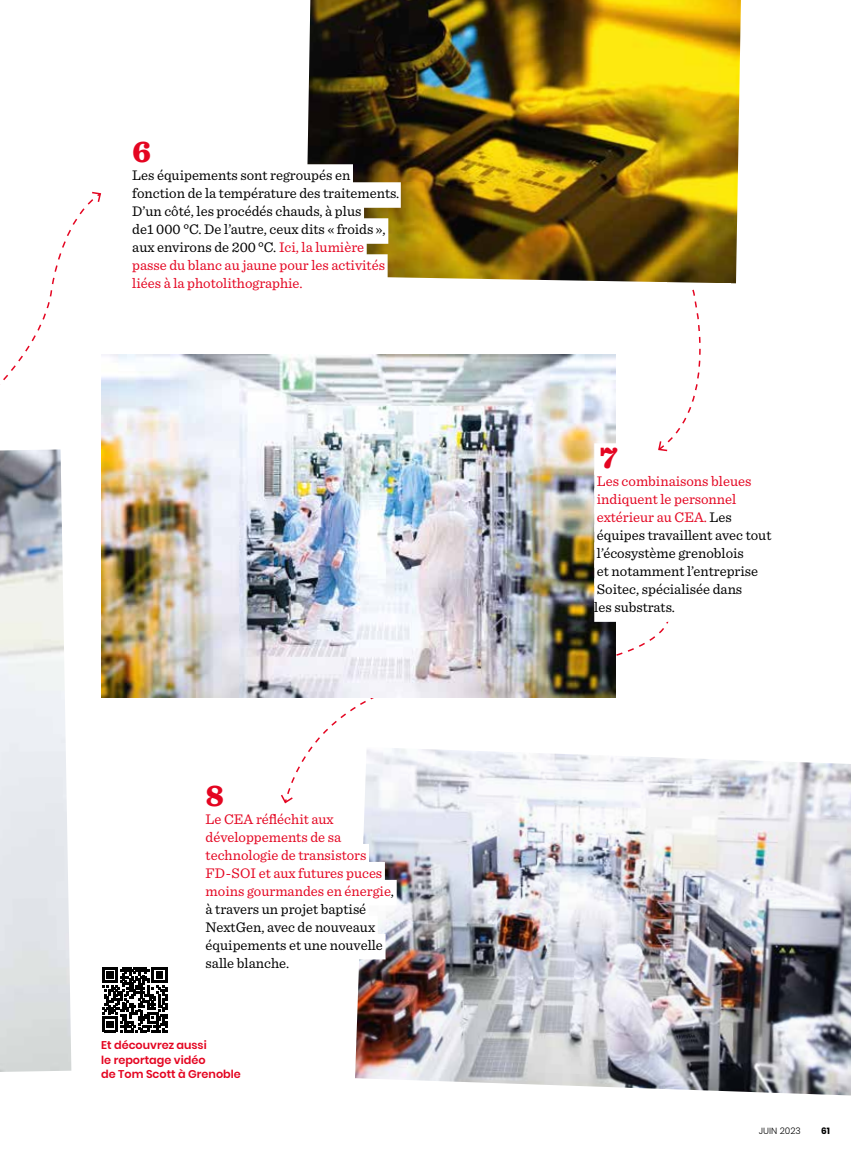
<style>
.page{position:relative;width:851px;height:1161px;background:#fff}
.page>*{position:absolute;margin:0;border:0;box-sizing:border-box;transform-origin:0 0}
.t1{font:900 31.5px "Sentinel";color:#e40521}
.t2{font:14.7px/18px "Sentinel";color:#000}
.t3{font:14.7px/18px "Sentinel";color:#e40521}
.t4{font:600 11.25px/14.2px "Poppins";color:#e40521}
.t5{font:300 9px "Poppins";color:#000}
.t6{font:700 9px "Poppins";color:#000}
.s1{color:#e40521}
.s2{color:#000}
</style>
<div class="page">
<svg style="left:281px;top:698px;width:93px;height:106px"></svg>
<img style="left:0;top:451px;width:71px;height:621px">
<img style="left:307px;top:0;width:433px;height:283px">
<img style="left:101px;top:355px;width:514px;height:343px">
<img style="left:355px;top:747px;width:495px;height:348px">
<div style="left:132px;top:164px;width:221px;height:26px;background:#fff"></div>
<div style="left:132px;top:182px;width:269px;height:26px;background:#fff"></div>
<div style="left:132px;top:200px;width:232px;height:26px;background:#fff"></div>
<div style="left:132px;top:218px;width:256px;height:26px;background:#fff"></div>
<div style="left:132px;top:236px;width:234px;height:26px;background:#fff"></div>
<div style="left:132px;top:254px;width:255px;height:26px;background:#fff"></div>
<div style="left:206px;top:844px;width:163px;height:25px;background:#fff"></div>
<div style="left:206px;top:862px;width:179px;height:25px;background:#fff"></div>
<div style="left:206px;top:880px;width:190px;height:25px;background:#fff"></div>
<div style="left:206px;top:898px;width:163px;height:25px;background:#fff"></div>
<div style="left:206px;top:916px;width:172px;height:25px;background:#fff"></div>
<div style="left:206px;top:934px;width:179px;height:25px;background:#fff"></div>
<div style="left:594px;top:443px;width:28px;height:32px;background:#fff"></div>
<div style="left:594px;top:470px;width:159px;height:26px;background:#fff"></div>
<div style="left:594px;top:488px;width:144px;height:26px;background:#fff"></div>
<div style="left:594px;top:506px;width:140px;height:26px;background:#fff"></div>
<div style="left:594px;top:524px;width:180px;height:26px;background:#fff"></div>
<div style="left:594px;top:542px;width:152px;height:26px;background:#fff"></div>
<div style="left:594px;top:560px;width:166px;height:26px;background:#fff"></div>
<div style="left:594px;top:578px;width:150px;height:26px;background:#fff"></div>
<div style="left:594px;top:596px;width:81px;height:26px;background:#fff"></div>
<svg style="left:0;top:191px;width:102px;height:260px"></svg>
<svg style="left:658px;top:289px;width:43px;height:163px"></svg>
<svg style="left:102px;top:967px;width:65px;height:65px"></svg>
<h1 class="t1" style="left:132px;top:126px;width:20px">6</h1>
<p class="t2" style="left:132px;top:165px;width:268px">Les équipements sont regroupés en fonction de la température des traitements.<br>D’un côté, les procédés chauds, à plus<br>de1 000 °C. De l’autre, ceux dits « froids », aux environs de 200 °C. <span class="s1">Ici, la lumière passe du blanc au jaune pour les activités liées à la photolithographie.</span></p>
<h1 class="t1" style="left:206px;top:770px;width:20px">8</h1>
<p class="t3" style="left:206px;top:809px;width:190px">Le CEA réfléchit aux développements de sa technologie de transistors<br>FD-SOI et aux futures puces moins gourmandes en énergie<span class="s2">, à travers un projet baptisé<br>NextGen, avec de nouveaux équipements et une nouvelle salle blanche.</span></p>
<p class="t4" style="left:101px;top:1038px;width:141px">Et découvrez aussi<br>le reportage vidéo<br>de Tom Scott à Grenoble</p>
<h1 class="t1" style="left:599px;top:432px;width:19px">7</h1>
<p class="t2" style="left:594px;top:471px;width:179px"><span class="s1">Les combinaisons bleues indiquent le personnel extérieur au CEA.</span> Les équipes travaillent avec tout l’écosystème grenoblois<br>et notamment l’entreprise<br>Soitec, spécialisée dans<br>les substrats.</p>
<p class="t5" style="left:758px;top:1126px;width:43px">JUIN 2023</p>
<p class="t6" style="left:820px;top:1126px;width:10px">61</p>
</div>
